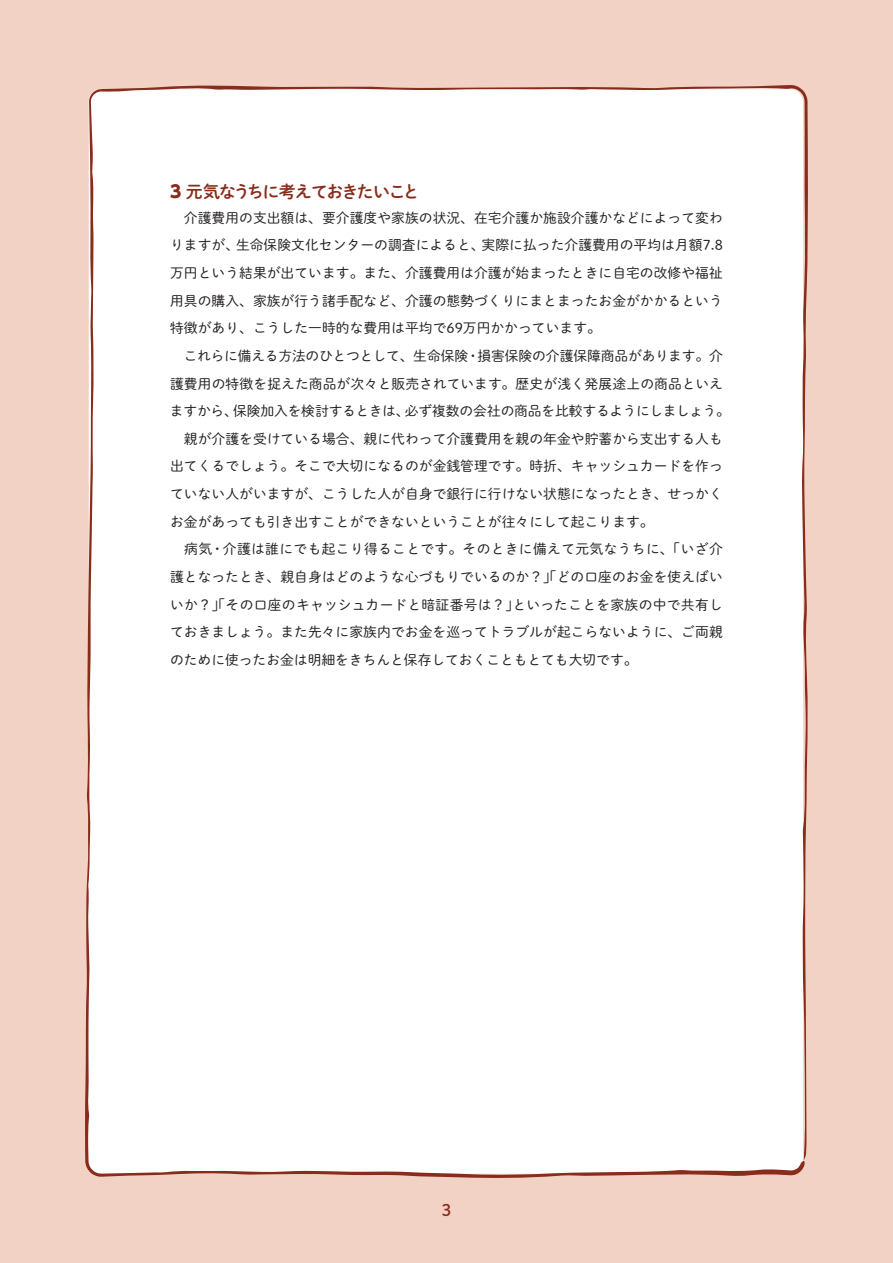
<style>
.page{position:relative;width:893px;height:1263px;background:#f1d2c5}
.page>*{position:absolute;margin:0;border:0;box-sizing:border-box;transform-origin:0 0}
.t1{font:16.95px "Shuei M Go Std B";letter-spacing:-.09em;color:#882c1b}
.t2{font:15.9px "Shuei M Go Std B";color:#882c1b}
.t3{font:13.8px/27.6px "Shuei M Go Std L";color:#231f20;text-align:right}
.t4{font:13.8px "Shuei M Go Std L";letter-spacing:.02em;color:#231f20}
.t5{font:13.8px "Shuei M Go Std L";letter-spacing:-.02em;color:#231f20}
.s1{font-family:"UD Shin Go NT Pr 6";font-weight:800}
</style>
<div class="page">
<div style="left:85px;top:85px;width:723px;height:1093px;background:#fff"></div>
<p class="t1" style="left:170px;top:179px;width:251px"><span class="s1">3</span> 元気なうちに考えておきたいこと</p>
<p class="t3" style="left:170px;top:203px;width:554px">　介護費用の支出額は、要介護度や家族の状況、在宅介護か施設介護かなどによって変わ実際に払った介護費用の平均は月額7.8</p>
<p class="t3" style="left:170px;top:231px;width:71px">りますが、</p>
<p class="t3" style="left:170px;top:258px;width:554px">万円という結果が出ています。また、介護費用は介護が始まったときに自宅の改修や福祉</p>
<p class="t3" style="left:170px;top:286px;width:554px">用具の購入、家族が行う諸手配など、介護の態勢づくりにまとまったお金がかかるという</p>
<p class="t3" style="left:170px;top:314px;width:432px">特徴があり、こうした一時的な費用は平均で69万円かかっています。</p>
<p class="t3" style="left:478px;top:341px;width:247px">損害保険の介護保障商品があります。介</p>
<p class="t3" style="left:236px;top:231px;width:250px">生命保険文化センターの調査によると、</p>
<p class="t5" style="left:170px;top:346px;width:300px">　これらに備える方法のひとつとして、生命保険</p>
<p class="t3" style="left:170px;top:369px;width:554px">護費用の特徴を捉えた商品が次々と販売されています。歴史が浅く発展途上の商品といえ</p>
<p class="t3" style="left:405px;top:397px;width:327px">必ず複数の会社の商品を比較するようにしましょう。</p>
<p class="t3" style="left:466px;top:341px;width:15px">・</p>
<p class="t3" style="left:233px;top:397px;width:178px">保険加入を検討するときは、</p>
<p class="t3" style="left:170px;top:397px;width:69px">ますから、</p>
<p class="t3" style="left:170px;top:424px;width:554px">　親が介護を受けている場合、親に代わって介護費用を親の年金や貯蓄から支出する人も</p>
<p class="t3" style="left:170px;top:452px;width:554px">出てくるでしょう。そこで大切になるのが金銭管理です。時折、キャッシュカードを作っ</p>
<p class="t3" style="left:170px;top:480px;width:554px">ていない人がいますが、こうした人が自身で銀行に行けない状態になったとき、せっかく</p>
<p class="t3" style="left:170px;top:507px;width:485px">お金があっても引き出すことができないということが往々にして起こります。</p>
<p class="t4" style="left:170px;top:539px;width:554px">　病気・介護は誰にでも起こり得ることです。そのときに備えて元気なうちに、「いざ介</p>
<p class="t3" style="left:170px;top:562px;width:554px">護となったとき、親自身はどのような心づもりでいるのか？」「どの口座のお金を使えばい</p>
<p class="t4" style="left:512px;top:594px;width:212px">といったことを家族の中で共有し</p>
<p class="t3" style="left:170px;top:590px;width:554px;text-align:left">いか？」「その口座のキャッシュカードと暗証番号は？」<br>ておきましょう。また先々に家族内でお金を巡ってトラブルが起こらないように、ご両親のために使ったお金は明細をきちんと保存しておくこともとても大切です。</p>
<p class="t2" style="left:442px;top:1199px;width:11px">3</p>
</div>
